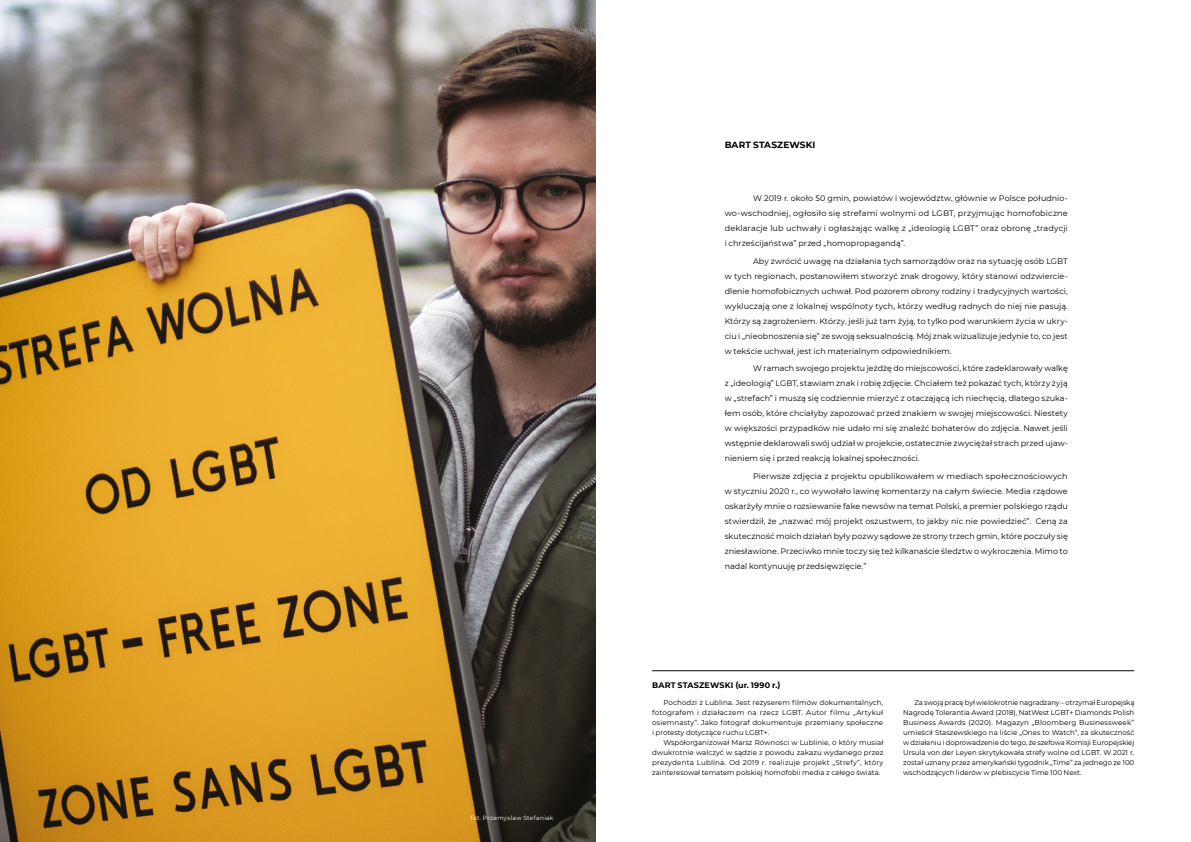
<style>
.page{position:relative;width:1191px;height:842px;background:#fff}
.page>*{position:absolute;margin:0;border:0;box-sizing:border-box;transform-origin:0 0}
.t1{font:700 9px "Montserrat";letter-spacing:.015em;color:#000}
.t2{font:8px/15px "Montserrat";letter-spacing:.005em;color:#000;text-align:justify}
.t3{font:700 8px "Montserrat";letter-spacing:.02em;color:#000}
.t4{font:7px/10px "Montserrat";color:#000;text-align:justify}
.t5{font:6px "Montserrat";letter-spacing:.045em;color:#fff}
</style>
<div class="page">
<img style="left:0;top:0;width:595px;height:842px">
<hr style="left:652px;top:670px;width:482px;height:1px;background:#000">
<p class="t5" style="left:471px;top:814px;width:84px">fot. Przemyslaw Stefaniak</p>
<p class="t1" style="left:724px;top:139px;width:92px">BART STASZEWSKI</p>
<p class="t2" style="left:724px;top:190px;width:345px;text-indent:28px">W 2019 r. około 50 gmin, powiatów i województw, głównie w Polsce południo&shy;wo-wschodniej, ogłosiło się strefami wolnymi od LGBT, przyjmując homofobiczne deklaracje lub uchwały i ogłaszając walkę z „ideologią LGBT” oraz obronę „tradycji i chrześcijaństwa” przed „homopropagandą”.</p>
<p class="t2" style="left:724px;top:253px;width:345px;text-indent:28px">Aby zwrócić uwagę na działania tych samorządów oraz na sytuację osób LGBT w tych regionach, postanowiłem stworzyć znak drogowy, który stanowi odzwiercie&shy;dlenie homofobicznych uchwał. Pod pozorem obrony rodziny i tradycyjnych wartości, wykluczają one z lokalnej wspólnoty tych, którzy według radnych do niej nie pasują.<br>Którzy są zagrożeniem. Którzy, jeśli już tam żyją, to tylko pod warunkiem życia w ukry&shy;ciu i „nieobnoszenia się” ze swoją seksualnością. Mój znak wizualizuje jedynie to, co jest w tekście uchwał, jest ich materialnym odpowiednikiem.</p>
<p class="t2" style="left:724px;top:361px;width:344px;text-indent:28px">W ramach swojego projektu jeżdżę do miejscowości, które zadeklarowały walkę z „ideologią” LGBT, stawiam znak i robię zdjęcie. Chciałem też pokazać tych, którzy żyją w „strefach” i muszą się codziennie mierzyć z otaczającą ich niechęcią, dlatego szuka&shy;łem osób, które chciałyby zapozować przed znakiem w swojej miejscowości. Niestety w większości przypadków nie udało mi się znaleźć bohaterów do zdjęcia. Nawet jeśli wstępnie deklarowali swój udział w projekcie, ostatecznie zwyciężał strach przed ujaw&shy;nieniem się i przed reakcją lokalnej społeczności.</p>
<p class="t2" style="left:724px;top:469px;width:345px;text-indent:28px">Pierwsze zdjęcia z projektu opublikowałem w mediach społecznościowych w styczniu 2020 r., co wywołało lawinę komentarzy na całym świecie. Media rządowe oskarżyły mnie o rozsiewanie fake newsów na temat Polski, a premier polskiego rządu stwierdził, że „nazwać mój projekt oszustwem, to jakby nic nie powiedzieć”. Ceną za skuteczność moich działań były pozwy sądowe ze strony trzech gmin, które poczuły się zniesławione. Przeciwko mnie toczy się też kilkanaście śledztw o wykroczenia. Mimo to nadal kontynuuję przedsięwzięcie.”</p>
<p class="t3" style="left:652px;top:680px;width:130px">BART STASZEWSKI (ur. 1990 r.)</p>
<p class="t4" style="left:652px;top:698px;width:233px;text-indent:11px">Pochodzi z Lublina. Jest reżyserem filmów dokumentalnych, fotografem i działaczem na rzecz LGBT. Autor filmu „Artykuł osiemnasty”. Jako fotograf dokumentuje przemiany społeczne i protesty dotyczące ruchu LGBT+.</p>
<p class="t4" style="left:652px;top:738px;width:233px;text-indent:11px">Współorganizował Marsz Równości w Lublinie, o który musiał dwukrotnie walczyć w sądzie z powodu zakazu wydanego przez prezydenta Lublina. Od 2019 r. realizuje projekt „Strefy”, który zainteresował tematem polskiej homofobii media z całego świata.</p>
<p class="t4" style="left:903px;top:698px;width:233px;text-indent:11px">Za swoją pracę był wielokrotnie nagradzany – otrzymał Europejską Nagrodę Tolerantia Award (2018), NatWest LGBT+ Diamonds Polish Business Awards (2020). Magazyn „Bloomberg Businessweek” umieścił Staszewskiego na liście „Ones to Watch”, za skuteczność w działaniu i doprowadzenie do tego, że szefowa Komisji Europejskiej Ursula von der Leyen skrytykowała strefy wolne od LGBT. W 2021 r. został uznany przez amerykański tygodnik „Time” za jednego ze 100 wschodzących liderów w plebiscycie Time 100 Next.</p>
</div>
